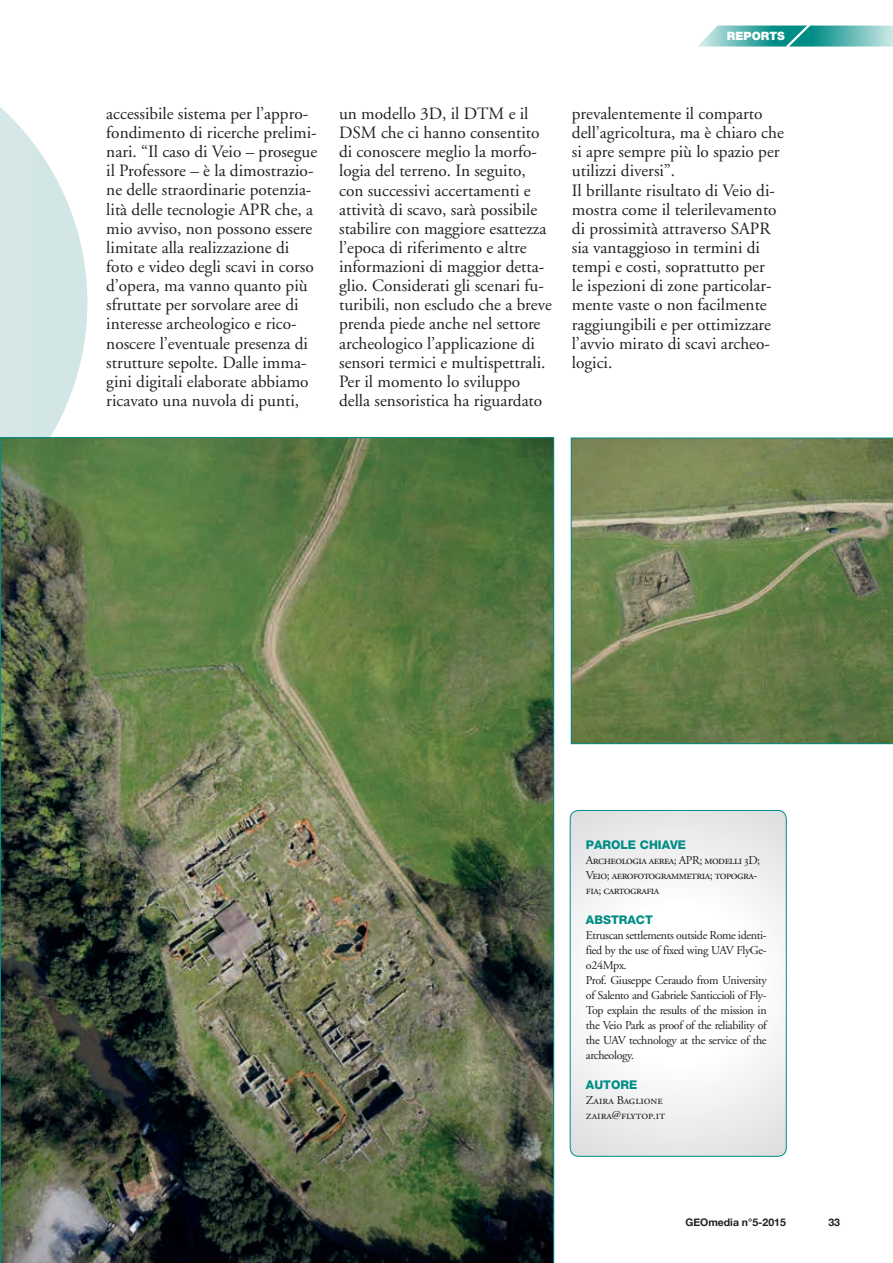
<style>
.page{position:relative;width:893px;height:1263px;background:#fff}
.page>*{position:absolute;margin:0;border:0;box-sizing:border-box;transform-origin:0 0}
.t1{font:17.25px/19.2px "Adobe Garamond";color:#231f20}
.t2{font:12px/15px "Adobe Garamond";letter-spacing:-.03em;color:#231f20}
.t3{font:12px/15px "Adobe Garamond Regular SC";letter-spacing:-.04em;color:#231f20}
.t4{font:12px/15px "Adobe Garamond Regular SC";color:#231f20}
.t5{font:800 12px "Helvetica Neue";color:#008d86}
.t6{font:900 11.55px "Helvetica Neue";color:#fff}
.t7{font:700 10.5px "Helvetica Neue";color:#231f20}
</style>
<div class="page">
<svg style="left:698px;top:26px;width:195px;height:21px;background:#60b7b3"></svg>
<svg style="left:0;top:107px;width:87px;height:330px;fill:#d4e6e6"></svg>
<svg style="left:570px;top:810px;width:216px;height:346px"></svg>
<div style="left:570px;top:810px;width:217px;height:347px;border:1px solid #008d86;border-radius:9px"></div>
<img style="left:0;top:437px;width:554px;height:826px">
<svg style="left:571px;top:438px;width:322px;height:306px;background:#6f8151"></svg>
<p class="t6" style="left:727px;top:29px;width:59px">REPORTS</p>
<p class="t1" style="left:106px;top:104px;width:212px">accessibile sistema per l’appro&shy;fondimento di ricerche prelimi&shy;nari. “Il caso di Veio – prosegue il Professore – è la dimostrazio&shy;ne delle straordinarie potenzia&shy;lità delle tecnologie APR che, a mio avviso, non possono essere limitate alla realizzazione di foto e video degli scavi in corso d’opera, ma vanno quanto più sfruttate per sorvolare aree di interesse archeologico e rico&shy;noscere l’eventuale presenza di strutture sepolte. Dalle imma&shy;gini digitali elaborate abbiamo ricavato una nuvola di punti,</p>
<p class="t1" style="left:339px;top:104px;width:214px">un modello 3D, il DTM e il<br>DSM che ci hanno consentito di conoscere meglio la morfo&shy;logia del terreno. In seguito, con successivi accertamenti e attività di scavo, sarà possibile stabilire con maggiore esattezza l’epoca di riferimento e altre informazioni di maggior detta&shy;glio. Considerati gli scenari fu&shy;turibili, non escludo che a breve prenda piede anche nel settore archeologico l’applicazione di sensori termici e multispettrali.<br>Per il momento lo sviluppo della sensoristica ha riguardato</p>
<p class="t1" style="left:572px;top:104px;width:213px">prevalentemente il comparto dell’agricoltura, ma è chiaro che si apre sempre più lo spazio per utilizzi diversi”.<br>Il brillante risultato di Veio di&shy;mostra come il telerilevamento di prossimità attraverso SAPR sia vantaggioso in termini di tempi e costi, soprattutto per<br>le ispezioni di zone particolar&shy;mente vaste o non facilmente raggiungibili e per ottimizzare l’avvio mirato di scavi archeo&shy;logici.</p>
<p class="t5" style="left:586px;top:838px;width:102px">PAROLE CHIAVE</p>
<p class="t3" style="left:586px;top:853px;width:176px">Archeologia aerea; APR; modelli 3D;<br>Veio; aerofotogrammetria; topogra&shy;fia; cartografia</p>
<p class="t5" style="left:586px;top:913px;width:68px">ABSTRACT</p>
<p class="t2" style="left:586px;top:928px;width:182px">Etruscan settlements outside Rome identi&shy;fied by the use of fixed wing UAV FlyGe&shy;o24Mpx.<br>Prof. Giuseppe Ceraudo from University of Salento and Gabriele Santiccioli of Fly-Top explain the results of the mission in the Veio Park as proof of the reliability of the UAV technology at the service of the archeology.</p>
<p class="t5" style="left:586px;top:1078px;width:53px">AUTORE</p>
<p class="t4" style="left:586px;top:1093px;width:81px">Zaira Baglione zaira@flytop.it</p>
<p class="t7" style="left:685px;top:1214px;width:102px">GEOmedia n°5-2015</p>
<p class="t7" style="left:828px;top:1214px;width:13px">33</p>
</div>
